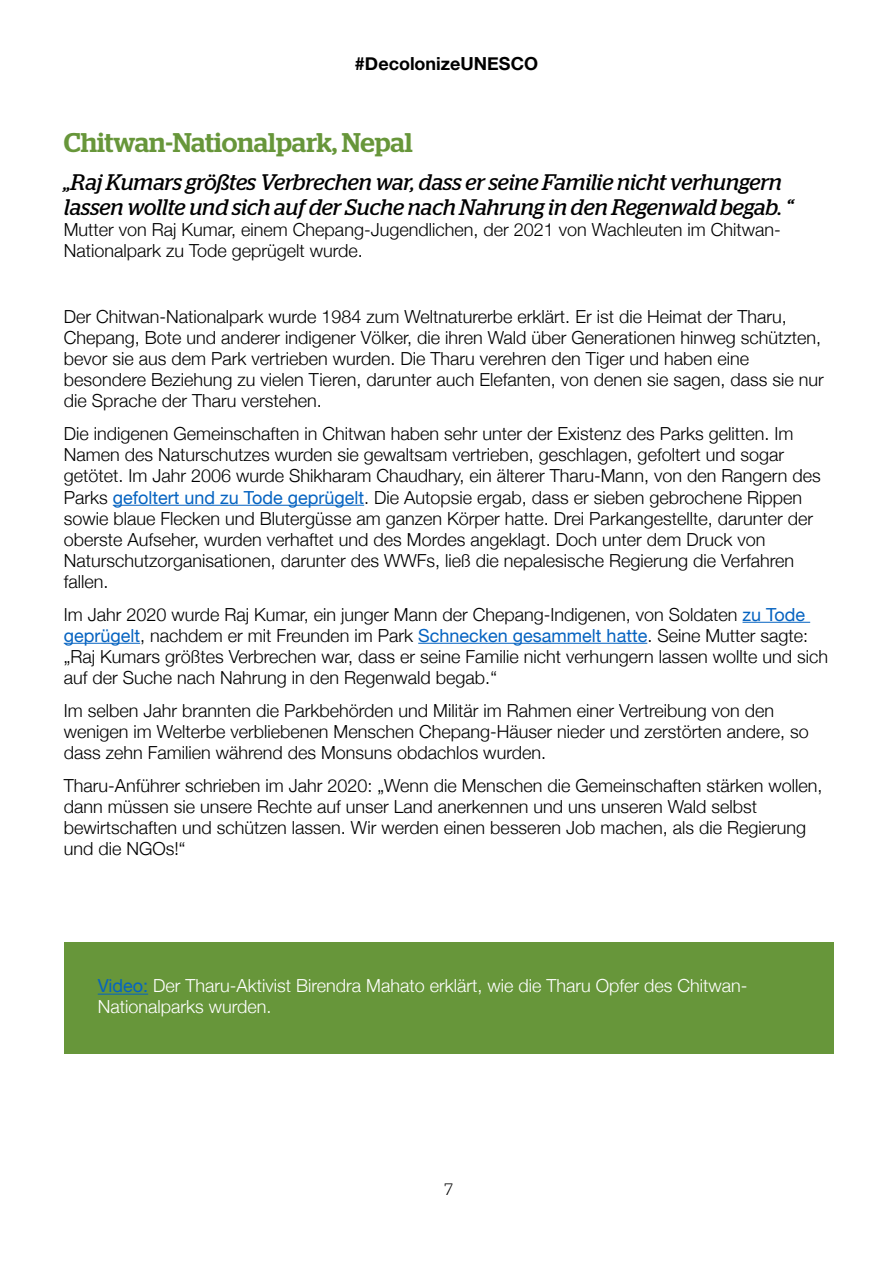
<style>
.page{position:relative;width:893px;height:1263px;background:#fff}
.page>*{position:absolute;margin:0;border:0;box-sizing:border-box;transform-origin:0 0}
.t1{font:500 27px "Stag";color:#67963a}
.t2{font:italic 22.5px/25.5px "Stag";letter-spacing:-.005em;color:#000}
.t3{font:300 18px/21px "Helvetica Neue";color:#000}
.t4{font:300 18px/21px "Helvetica Neue";color:#fff}
.t5{font:700 18px "Helvetica Neue";color:#000}
.t6{font:300 16.5px "Stag";color:#000}
.s1{font-weight:400;color:#0563c1}
</style>
<div class="page">
<hr style="left:113px;top:505px;width:251px;height:1px;background:#0563c1">
<hr style="left:742px;top:622px;width:68px;height:1px;background:#0563c1">
<hr style="left:64px;top:643px;width:76px;height:1px;background:#0563c1">
<hr style="left:418px;top:643px;width:229px;height:1px;background:#0563c1">
<div style="left:64px;top:942px;width:769px;height:111px;background:#67963a"></div>
<hr style="left:98px;top:994px;width:50px;height:1px;background:#0563c1">
<p class="t5" style="left:355px;top:50px;width:185px">#DecolonizeUNESCO</p>
<h1 class="t1" style="left:64px;top:127px;width:351px">Chitwan-Nationalpark, Nepal</h1>
<p class="t2" style="left:64px;top:169px;width:731px">„Raj Kumars größtes Verbrechen war, dass er seine Familie nicht verhungern lassen wollte und sich auf der Suche nach Nahrung in den Regenwald begab. “</p>
<p class="t3" style="left:64px;top:218px;width:718px">Mutter von Raj Kumar, einem Chepang-Jugendlichen, der 2021 von Wachleuten im Chitwan-<br>Nationalpark zu Tode geprügelt wurde.</p>
<p class="t3" style="left:64px;top:305px;width:762px">Der Chitwan-Nationalpark wurde 1984 zum Weltnaturerbe erklärt. Er ist die Heimat der Tharu, Chepang, Bote und anderer indigener Völker, die ihren Wald über Generationen hinweg schützten, bevor sie aus dem Park vertrieben wurden. Die Tharu verehren den Tiger und haben eine besondere Beziehung zu vielen Tieren, darunter auch Elefanten, von denen sie sagen, dass sie nur die Sprache der Tharu verstehen.</p>
<p class="t3" style="left:64px;top:422px;width:759px">Die indigenen Gemeinschaften in Chitwan haben sehr unter der Existenz des Parks gelitten. Im Namen des Naturschutzes wurden sie gewaltsam vertrieben, geschlagen, gefoltert und sogar getötet. Im Jahr 2006 wurde Shikharam Chaudhary, ein älterer Tharu-Mann, von den Rangern des Parks <span class="s1">gefoltert und zu Tode geprügelt</span>. Die Autopsie ergab, dass er sieben gebrochene Rippen sowie blaue Flecken und Blutergüsse am ganzen Körper hatte. Drei Parkangestellte, darunter der oberste Aufseher, wurden verhaftet und des Mordes angeklagt. Doch unter dem Druck von Naturschutzorganisationen, darunter des WWFs, ließ die nepalesische Regierung die Verfahren fallen.</p>
<p class="t3" style="left:64px;top:602px;width:766px">Im Jahr 2020 wurde Raj Kumar, ein junger Mann der Chepang-Indigenen, von Soldaten <span class="s1">zu Tode geprügelt</span>, nachdem er mit Freunden im Park <span class="s1">Schnecken gesammelt hatte</span>. Seine Mutter sagte: „Raj Kumars größtes Verbrechen war, dass er seine Familie nicht verhungern lassen wollte und sich auf der Suche nach Nahrung in den Regenwald begab.“</p>
<p class="t3" style="left:64px;top:698px;width:746px">Im selben Jahr brannten die Parkbehörden und Militär im Rahmen einer Vertreibung von den wenigen im Welterbe verbliebenen Menschen Chepang-Häuser nieder und zerstörten andere, so dass zehn Familien während des Monsuns obdachlos wurden.</p>
<p class="t3" style="left:64px;top:773px;width:760px">Tharu-Anführer schrieben im Jahr 2020: „Wenn die Menschen die Gemeinschaften stärken wollen, dann müssen sie unsere Rechte auf unser Land anerkennen und uns unseren Wald selbst bewirtschaften und schützen lassen. Wir werden einen besseren Job machen, als die Regierung und die NGOs!“</p>
<p class="t4" style="left:98px;top:974px;width:651px"><span class="s1">Video:</span> Der Tharu-Aktivist Birendra Mahato erklärt, wie die Tharu Opfer des Chitwan-<br>Nationalparks wurden.</p>
<p class="t6" style="left:444px;top:1179px;width:10px">7</p>
</div>
